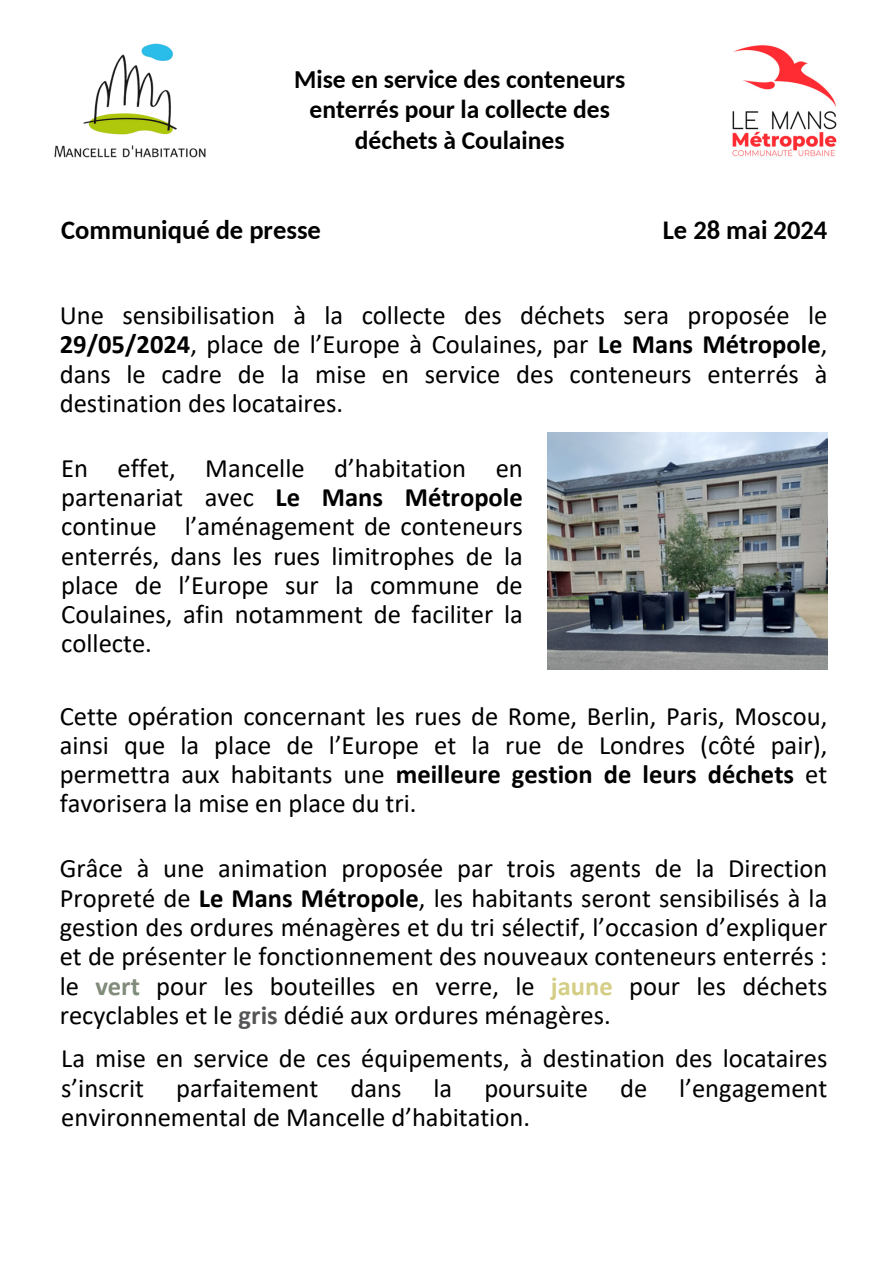
<style>
.page{position:relative;width:894px;height:1264px;background:#fff}
.page>*{position:absolute;margin:0;border:0;box-sizing:border-box;transform-origin:0 0}
.t1{font:26.55px/29.2px "Calibri";color:#000;text-align:justify}
.t2{font:700 26.55px "Carlito";color:#000}
.t3{font:700 25.5px/30.3px "Carlito";color:#000;text-align:center}
.s1{font-weight:700}
.s2{font-weight:700;color:#808b7a}
.s3{font-weight:700;color:#d4ce85}
.s4{font-weight:700;color:#555456}
</style>
<div class="page">
<img style="left:54px;top:43px;width:152px;height:115px">
<img style="left:732px;top:45px;width:105px;height:112px">
<img style="left:547px;top:433px;width:280px;height:236px">
<p class="t3" style="left:294px;top:66px;width:332px">Mise en service des conteneurs enterrés pour la collecte des déchets à Coulaines</p>
<h1 class="t2" style="left:61px;top:219px;width:261px">Communiqué de presse</h1>
<h1 class="t2" style="left:662px;top:219px;width:166px">Le 28 mai 2024</h1>
<p class="t1" style="left:60px;top:303px;width:769px">Une sensibilisation à la collecte des déchets sera proposée le <span class="s1">29/05/2024</span>, place de l’Europe à Coulaines, par <span class="s1">Le Mans Métropole</span>, dans le cadre de la mise en service des conteneurs enterrés à destination des locataires.</p>
<p class="t1" style="left:61px;top:455px;width:463px">En effet, Mancelle d’habitation en partenariat avec <span class="s1">Le Mans Métropole </span>continue l’aménagement de conteneurs enterrés, dans les rues limitrophes de la place de l’Europe sur la commune de Coulaines, afin notamment de faciliter la collecte.</p>
<p class="t1" style="left:60px;top:703px;width:769px">Cette opération concernant les rues de Rome, Berlin, Paris, Moscou, ainsi que la place de l’Europe et la rue de Londres (côté pair), permettra aux habitants une <span class="s1">meilleure gestion de leurs déchets</span> et favorisera la mise en place du tri.</p>
<p class="t1" style="left:60px;top:856px;width:769px">Grâce à une animation proposée par trois agents de la Direction Propreté de <span class="s1">Le Mans Métropole</span>, les habitants seront sensibilisés à la gestion des ordures ménagères et du tri sélectif, l’occasion d’expliquer et de présenter le fonctionnement des nouveaux conteneurs enterrés : le <span class="s2">vert</span> pour les bouteilles en verre, le <span class="s3">jaune</span> pour les déchets recyclables et le <span class="s4">gris</span> dédié aux ordures ménagères.</p>
<p class="t1" style="left:61px;top:1046px;width:767px">La mise en service de ces équipements, à destination des locataires s’inscrit parfaitement dans la poursuite de l’engagement environnemental de Mancelle d’habitation.</p>
</div>
